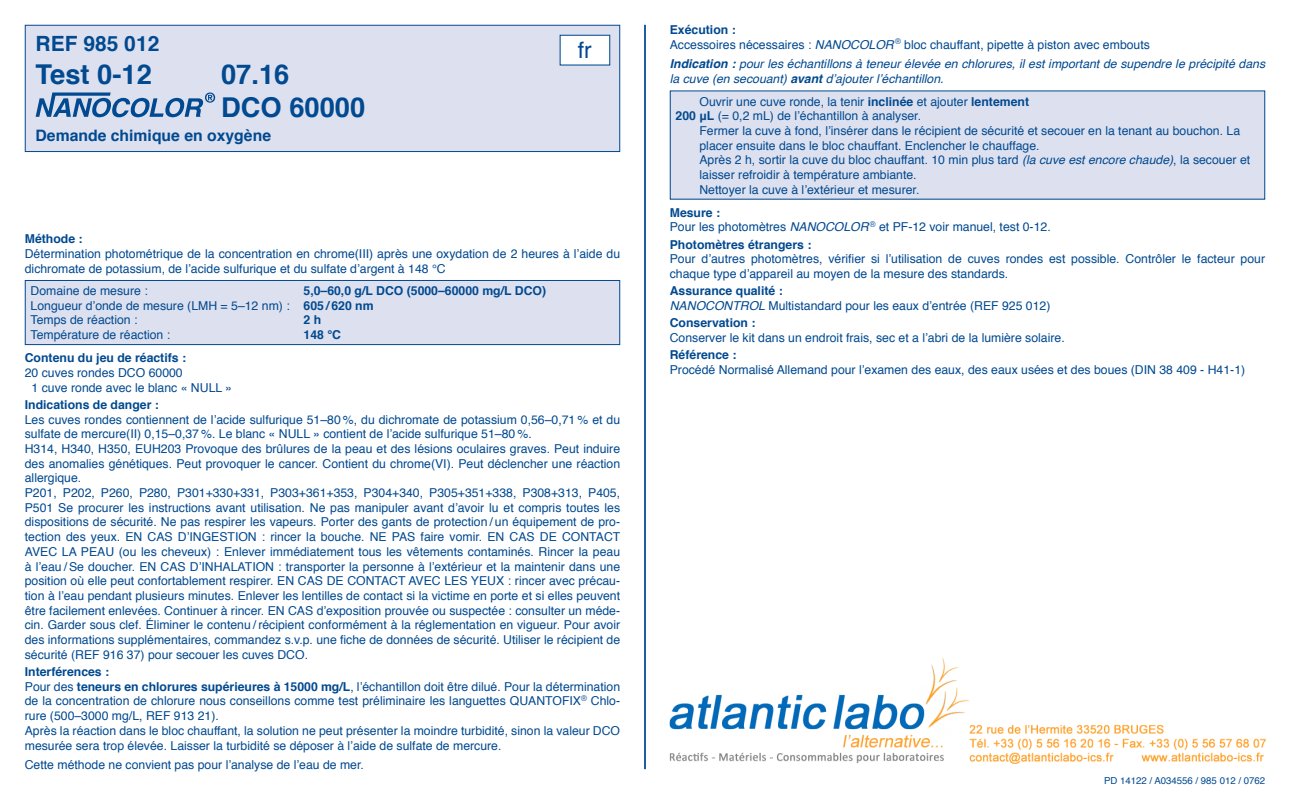
<style>
.page{position:relative;width:1290px;height:794px;background:#fff}
.page>*{position:absolute;margin:0;border:0;box-sizing:border-box;transform-origin:0 0}
.t1{font:700 27.3px/32.9px "Helvetica";color:#014990}
.t2{font:22.75px "Helvetica";color:#014990}
.t3{font:700 21px "Helvetica";color:#014990}
.t4{font:700 15.75px "Helvetica";color:#014990}
.t5{font:12.25px/14.7px "Helvetica";color:#014990}
.t6{font:italic 12.25px/14.7px "Helvetica";color:#014990}
.t7{font:700 12.25px "Helvetica";color:#014990}
.t8{font:9.62px "Helvetica";color:#014990}
.s1{font-weight:700}
.s2{font-style:italic}
</style>
<div class="page">
<div style="left:25px;top:25px;width:595px;height:126px;background:#dde1ef"></div>
<svg style="left:36px;top:92px;width:179px;height:25px"></svg>
<div style="left:25px;top:25px;width:595px;height:127px;border:1px solid #014990"></div>
<div style="left:560px;top:35px;width:50px;height:30px;background:#fff"></div>
<div style="left:560px;top:35px;width:50px;height:31px;border:1px solid #014990"></div>
<hr style="left:644px;top:25px;width:2px;height:744px;background:#014990">
<div style="left:25px;top:280px;width:595px;height:64px;background:#dde1ef"></div>
<div style="left:25px;top:280px;width:595px;height:65px;border:1px solid #014990"></div>
<div style="left:670px;top:91px;width:595px;height:108px;background:#dde1ef"></div>
<img style="left:669px;top:658px;width:597px;height:106px">
<h3 class="t3" style="left:36px;top:27px;width:125px">REF 985 012</h3>
<h1 class="t1" style="left:36px;top:59px;width:118px">Test 0-12</h1>
<h1 class="t1" style="left:221px;top:59px;width:146px">07.16<br>DCO 60000</h1>
<p class="t4" style="left:36px;top:123px;width:237px">Demande chimique en oxygène</p>
<h2 class="t2" style="left:578px;top:33px;width:15px">fr</h2>
<p class="t7" style="left:25px;top:229px;width:59px">Méthode :</p>
<p class="t5" style="left:25px;top:247px;width:597px">Détermination photométrique de la concentration en chrome(III) après une oxydation de 2 heures à l’aide du dichromate de potassium, de l’acide sulfurique et du sulfate d’argent à 148 °C</p>
<p class="t5" style="left:31px;top:284px;width:119px">Domaine de mesure :</p>
<p class="t5" style="left:31px;top:284px;width:517px;text-indent:273px"><span class="s1">5,0–60,0 g/L DCO (5000–60000 mg/L DCO)<br></span>Longueur d’onde de mesure (LMH = 5–12 nm) : <span class="s1">605 / 620 nm<br></span>Temps de réaction :</p>
<p class="t7" style="left:303px;top:310px;width:19px">2 h</p>
<p class="t5" style="left:31px;top:328px;width:141px">Température de réaction :</p>
<p class="t7" style="left:303px;top:325px;width:39px">148 °C</p>
<p class="t7" style="left:25px;top:348px;width:163px">Contenu du jeu de réactifs :</p>
<p class="t5" style="left:32px;top:366px;width:202px;text-indent:-7px">20 cuves rondes DCO 60000<br>1 cuve ronde avec le blanc « NULL »</p>
<p class="t7" style="left:25px;top:394px;width:136px">Indications de danger :</p>
<p class="t5" style="left:25px;top:412px;width:597px">Les cuves rondes contiennent de l’acide sulfurique 51–80 %, du dichromate de potassium 0,56–0,71 % et du sulfate de mercure(II) 0,15–0,37 %. Le blanc « NULL » contient de l’acide sulfurique 51–80 %.<br>H314, H340, H350, EUH203 Provoque des brûlures de la peau et des lésions oculaires graves. Peut induire des anomalies génétiques. Peut provoquer le cancer. Contient du chrome(VI). Peut déclencher une réaction allergique.<br>P201, P202, P260, P280, P301+330+331, P303+361+353, P304+340, P305+351+338, P308+313, P405, P501 Se procurer les instructions avant utilisation. Ne pas manipuler avant d’avoir lu et compris toutes les dispositions de sécurité. Ne pas respirer les vapeurs. Porter des gants de protection / un équipement de pro&shy;tection des yeux. EN CAS D’INGESTION : rincer la bouche. NE PAS faire vomir. EN CAS DE CONTACT AVEC LA PEAU (ou les cheveux) : Enlever immédiatement tous les vêtements contaminés. Rincer la peau à l’eau / Se doucher. EN CAS D’INHALATION : transporter la personne à l’extérieur et la maintenir dans une position où elle peut confortablement respirer. EN CAS DE CONTACT AVEC LES YEUX : rincer avec précau&shy;tion à l’eau pendant plusieurs minutes. Enlever les lentilles de contact si la victime en porte et si elles peuvent être facilement enlevées. Continuer à rincer. EN CAS d’exposition prouvée ou suspectée : consulter un méde&shy;cin. Garder sous clef. Éliminer le contenu / récipient conformément à la réglementation en vigueur. Pour avoir des informations supplémentaires, commandez s.v.p. une fiche de données de sécurité. Utiliser le récipient de sécurité (REF 916 37) pour secouer les cuves DCO.</p>
<p class="t5" style="left:25px;top:664px;width:597px"><span class="s1">Interférences :<br></span>Pour des <span class="s1">teneurs en chlorures supérieures à 15000 mg/L</span>, l’échantillon doit être dilué. Pour la détermination de la concentration de chlorure nous conseillons comme test préliminaire les languettes QUANTOFIX<sup>®</sup> Chlo&shy;rure (500–3000 mg/L, REF 913 21).<br>Après la réaction dans le bloc chauffant, la solution ne peut présenter la moindre turbidité, sinon la valeur DCO mesurée sera trop élevée. Laisser la turbidité se déposer à l’aide de sulfate de mercure.</p>
<p class="t5" style="left:25px;top:758px;width:341px">Cette méthode ne convient pas pour l’analyse de l’eau de mer.</p>
<p class="t5" style="left:670px;top:23px;width:482px"><span class="s1">Exécution :<br></span>Accessoires nécessaires : <span class="s2">NANOCOLOR</span> <sup>®</sup> bloc chauffant, pipette à piston avec embouts</p>
<p class="t6" style="left:670px;top:57px;width:597px"><span class="s1">Indication :</span> pour les échantillons à teneur élevée en chlorures, il est important de supendre le précipité dans la cuve (en secouant) <span class="s1">avant</span> d’ajouter l’échantillon.</p>
<p class="t5" style="left:676px;top:94px;width:355px;text-indent:24px">Ouvrir une cuve ronde, la tenir <span class="s1">inclinée</span> et ajouter <span class="s1">lentement<br>200 μL</span> (= 0,2 mL) de l’échantillon à analyser.</p>
<p class="t5" style="left:699px;top:124px;width:552px">Fermer la cuve à fond, l’insérer dans le récipient de sécurité et secouer en la tenant au bouchon. La placer ensuite dans le bloc chauffant. Enclencher le chauffage.<br>Après 2 h, sortir la cuve du bloc chauffant. 10 min plus tard <span class="s2">(la cuve est encore chaude)</span>, la secouer et laisser refroidir à température ambiante.<br>Nettoyer la cuve à l’extérieur et mesurer.</p>
<p class="t5" style="left:670px;top:205px;width:382px"><span class="s1">Mesure :<br></span>Pour les photomètres <span class="s2">NANOCOLOR</span> <sup>®</sup> et PF-12 voir manuel, test 0-12.</p>
<p class="t7" style="left:670px;top:234px;width:143px">Photomètres étrangers :</p>
<p class="t5" style="left:670px;top:252px;width:597px">Pour d’autres photomètres, vérifier si l’utilisation de cuves rondes est possible. Contrôler le facteur pour chaque type d’appareil au moyen de la mesure des standards.</p>
<p class="t5" style="left:670px;top:284px;width:382px"><span class="s1">Assurance qualité :<br></span><span class="s2">NANOCONTROL</span> Multistandard pour les eaux d’entrée (REF 925 012)</p>
<p class="t7" style="left:670px;top:313px;width:87px">Conservation :</p>
<p class="t5" style="left:670px;top:330px;width:396px">Conserver le kit dans un endroit frais, sec et a l’abri de la lumière solaire.</p>
<p class="t7" style="left:670px;top:345px;width:68px">Référence :</p>
<p class="t5" style="left:670px;top:362px;width:577px">Procédé Normalisé Allemand pour l’examen des eaux, des eaux usées et des boues (DIN 38 409 - H41-1)</p>
<p class="t8" style="left:1104px;top:773px;width:163px">PD 14122 / A034556 / 985 012 / 0762</p>
</div>
